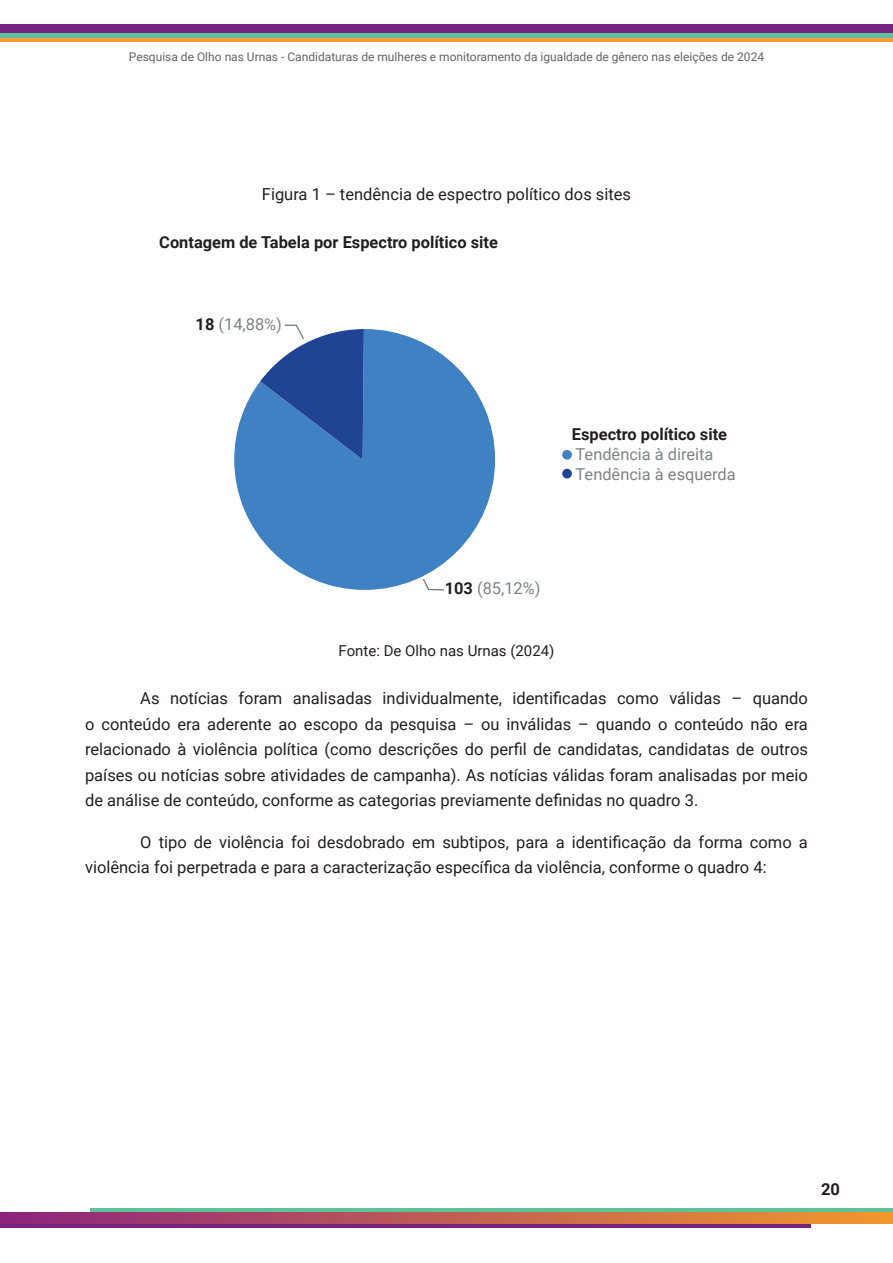
<style>
.page{position:relative;width:893px;height:1263px;background:#fff}
.page>*{position:absolute;margin:0;border:0;box-sizing:border-box;transform-origin:0 0}
.t1{font:16.5px/25.5px "Roboto";color:#231f20;text-align:justify}
.t2{font:700 16.5px "Roboto";color:#231f20}
.t3{font:700 16.35px "Roboto";color:#231f20}
.t4{font:16.35px/19.6px "Roboto";color:#808285}
.t5{font:15px "Roboto";color:#231f20}
.t6{font:12px "Roboto";color:#636366}
.s1{font-weight:700;color:#231f20}
</style>
<div class="page">
<div style="left:0;top:28px;width:893px;height:13px;background:#f89b38"></div>
<svg style="left:0;top:32px;width:893px;height:6px;fill:#5ec198"></svg>
<div style="left:90px;top:1208px;width:803px;height:10px;background:#5ec198"></div>
<div style="left:0;top:24px;width:893px;height:8px;background:#762382"></div>
<svg style="left:0;top:1223px;width:810px;height:4px;fill:#762382"></svg>
<svg style="left:0;top:1212px;width:893px;height:11px"></svg>
<div style="left:562px;top:450px;width:10px;height:10px;background:#4081c3;border-radius:50%"></div>
<div style="left:562px;top:469px;width:10px;height:9px;background:#204393;border-radius:50%"></div>
<svg style="left:234px;top:329px;width:261px;height:261px;fill:#4081c3"></svg>
<svg style="left:260px;top:324px;width:104px;height:136px"></svg>
<svg style="left:421px;top:577px;width:24px;height:14px"></svg>
<p class="t6" style="left:129px;top:48px;width:637px">Pesquisa de Olho nas Urnas - Candidaturas de mulheres e monitoramento da igualdade de gênero nas eleições de 2024</p>
<p class="t1" style="left:262px;top:181px;width:371px">Figura 1 – tendência de espectro político dos sites</p>
<p class="t3" style="left:159px;top:230px;width:340px">Contagem de Tabela por Espectro político site</p>
<p class="t4" style="left:196px;top:314px;width:88px"><span class="s1">18</span> (14,88%)</p>
<p class="t3" style="left:572px;top:423px;width:157px">Espectro político site</p>
<p class="t4" style="left:576px;top:444px;width:162px">Tendência à direita<br>Tendência à esquerda</p>
<p class="t4" style="left:445px;top:578px;width:97px"><span class="s1">103</span> (85,12%)</p>
<p class="t5" style="left:339px;top:640px;width:217px">Fonte: De Olho nas Urnas (2024)</p>
<p class="t1" style="left:85px;top:685px;width:724px;text-indent:55px">As notícias foram analisadas individualmente, identificadas como válidas – quando o conteúdo era aderente ao escopo da pesquisa – ou inválidas – quando o conteúdo não era relacionado à violência política (como descrições do perfil de candidatas, candidatas de outros países ou notícias sobre atividades de campanha). As notícias válidas foram analisadas por meio de análise de conteúdo, conforme as categorias previamente definidas no quadro 3.</p>
<p class="t1" style="left:85px;top:829px;width:724px;text-indent:55px">O tipo de violência foi desdobrado em subtipos, para a identificação da forma como a violência foi perpetrada e para a caracterização específica da violência, conforme o quadro 4:</p>
<p class="t2" style="left:821px;top:1177px;width:20px">20</p>
</div>
